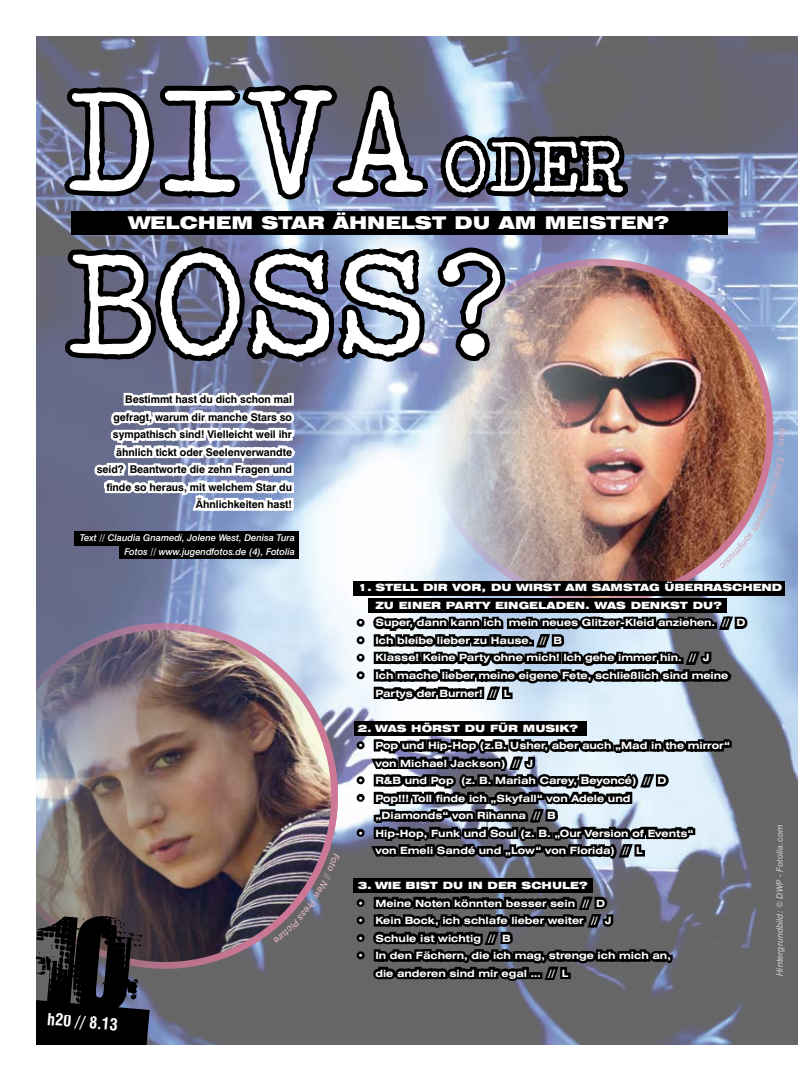
<style>
.page{position:relative;width:798px;height:1081px;background:#fff}
.page>*{position:absolute;margin:0;border:0;box-sizing:border-box;transform-origin:0 0}
.t1{font:700 150px/162.5px "Old Typewriter";color:#fff}
.t2{font:900 expanded 17.5px "Swiss 721 BT";color:#fff}
.t3{font:700 condensed 16.25px "Swiss 721 BT";color:#fff}
.f79____Intro{font:700 10.62px/17.5px "Swiss 721 BT";letter-spacing:-.005em;color:#000;text-align:right}
.f79____Fließtext{font:700 expanded 10px/17.5px "Swiss 721 BT";color:#fff}
.f79____Fließtext-2{font:900 expanded 10px/17.5px "Swiss 721 BT";color:#fff}
.t4{font:italic 500 9.38px "Swiss 721 BT";color:#fff}
.t5{font:italic 500 9.38px "Swiss 721 BT";color:#d2aebd}
.t6{font:italic 500 8.75px "Swiss 721 BT";color:#fff}
.s1{font-size:75px}
</style>
<div class="page">
<img style="left:36px;top:36px;width:761px;height:1009px">
<svg style="left:92px;top:386px;width:47px;height:131px"></svg>
<div style="left:71px;top:211px;width:655px;height:23px;background:#000"></div>
<div style="left:74px;top:531px;width:224px;height:14px;background:#000"></div>
<div style="left:119px;top:545px;width:179px;height:14px;background:#000"></div>
<img style="left:36px;top:623px;width:302px;height:345px">
<img style="left:430px;top:262px;width:339px;height:339px;border-radius:169px">
<div style="left:353px;top:581px;width:431px;height:14px;background:#000"></div>
<div style="left:369px;top:598px;width:357px;height:15px;background:#000"></div>
<div style="left:354px;top:721px;width:232px;height:15px;background:#000"></div>
<div style="left:353px;top:878px;width:239px;height:14px;background:#000"></div>
<div style="left:356px;top:619px;width:8px;height:8px;border:5px solid #000;border-radius:50%"></div>
<div style="left:356px;top:636px;width:8px;height:8px;border:5px solid #000;border-radius:50%"></div>
<div style="left:356px;top:654px;width:8px;height:8px;border:5px solid #000;border-radius:50%"></div>
<div style="left:356px;top:671px;width:8px;height:8px;border:5px solid #000;border-radius:50%"></div>
<svg style="left:371px;top:612px;width:379px;height:95px;background:#6f767d"></svg>
<div style="left:356px;top:741px;width:8px;height:8px;border:5px solid #000;border-radius:50%"></div>
<div style="left:356px;top:776px;width:8px;height:8px;border:5px solid #000;border-radius:50%"></div>
<div style="left:356px;top:794px;width:8px;height:8px;border:5px solid #000;border-radius:50%"></div>
<div style="left:356px;top:829px;width:8px;height:8px;border:5px solid #000;border-radius:50%"></div>
<svg style="left:365px;top:720px;width:374px;height:149px;background:#6a7077"></svg>
<div style="left:356px;top:899px;width:8px;height:8px;border:5px solid #000;border-radius:50%"></div>
<div style="left:356px;top:916px;width:8px;height:8px;border:5px solid #000;border-radius:50%"></div>
<div style="left:356px;top:934px;width:8px;height:8px;border:5px solid #000;border-radius:50%"></div>
<div style="left:356px;top:951px;width:8px;height:8px;border:5px solid #000;border-radius:50%"></div>
<svg style="left:370px;top:878px;width:304px;height:107px;background:#38383b"></svg>
<svg style="left:59px;top:36px;width:577px;height:170px;background:#555969"></svg>
<svg style="left:62px;top:241px;width:189px;height:125px;background:#31323f"></svg>
<svg style="left:139px;top:242px;width:90px;height:327px"></svg>
<svg style="left:229px;top:242px;width:200px;height:327px"></svg>
<svg style="left:433px;top:244px;width:81px;height:121px;background:#6b6f83"></svg>
<svg style="left:718px;top:427px;width:67px;height:142px;background:#a89194"></svg>
<svg style="left:273px;top:852px;width:67px;height:91px;background:#6c626d"></svg>
<svg style="left:36px;top:913px;width:114px;height:132px;background:#4a464c"></svg>
<p class="t1" style="left:64px;top:58px;width:561px">DIVA <span class="s1">ODER<br></span>BOSS?</p>
<p class="t2" style="left:129px;top:213px;width:541px">WELCHEM STAR ÄHNELST DU AM MEISTEN?</p>
<p class="f79____Intro" style="left:97px;top:390px;width:197px">Bestimmt hast du dich schon mal gefragt, warum dir manche Stars so sympathisch sind! Vielleicht weil ihr ähnlich tickt oder Seelenverwandte seid? Beantworte die zehn Fragen und finde so heraus, mit welchem Star du Ähnlichkeiten hast!</p>
<p class="t4" style="left:80px;top:532px;width:216px">Text // Claudia Gnamedi, Jolene West, Denisa Tura</p>
<p class="t4" style="left:124px;top:545px;width:172px">Fotos // www.jugendfotos.de (4), Fotolia</p>
<p class="t5" style="left:787px;top:432px;width:7px;rotate:90deg">o</p>
<h3 class="t3" style="left:48px;top:1009px;width:72px;rotate:5deg">h20 // 8.13</h3>
<p class="f79____Fließtext-2" style="left:375px;top:579px;width:408px;text-indent:-18px">1. STELL DIR VOR, DU WIRST AM SAMSTAG ÜBERRASCHEND<br>ZU EINER PARTY EINGELADEN. WAS DENKST DU?</p>
<p class="f79____Fließtext" style="left:357px;top:614px;width:389px">• Super, dann kann ich mein neues Glitzer-Kleid anziehen. // D</p>
<p class="f79____Fließtext" style="left:357px;top:631px;width:206px">• Ich bleibe lieber zu Hause. // B</p>
<p class="f79____Fließtext" style="left:357px;top:649px;width:353px">• Klasse! Keine Party ohne mich! Ich gehe immer hin. // J</p>
<p class="f79____Fließtext" style="left:375px;top:666px;width:354px;text-indent:-18px">• Ich mache lieber meine eigene Fete, schließlich sind meine<br>Partys der Burner! // L</p>
<p class="f79____Fließtext-2" style="left:357px;top:719px;width:222px">2. WAS HÖRST DU FÜR MUSIK?</p>
<p class="f79____Fließtext" style="left:375px;top:736px;width:356px;text-indent:-18px">• Pop und Hip-Hop (z.B. Usher, aber auch „Mad in the mirror“ von Michael Jackson) // J</p>
<p class="f79____Fließtext" style="left:357px;top:771px;width:310px">• R&amp;B und Pop (z. B. Mariah Carey, Beyoncé) // D</p>
<p class="f79____Fließtext" style="left:375px;top:789px;width:256px;text-indent:-18px">• Pop!!! Toll finde ich „Skyfall“ von Adele und „Diamonds“ von Rihanna // B</p>
<p class="f79____Fließtext" style="left:375px;top:824px;width:319px;text-indent:-18px">• Hip-Hop, Funk und Soul (z. B. „Our Version of Events“ von Emeli Sandé und „Low“ von Florida) // L</p>
<p class="f79____Fließtext-2" style="left:357px;top:876px;width:231px">3. WIE BIST DU IN DER SCHULE?</p>
<p class="f79____Fließtext" style="left:357px;top:894px;width:249px">• Meine Noten könnten besser sein // D</p>
<p class="f79____Fließtext" style="left:357px;top:911px;width:255px">• Kein Bock, ich schlafe lieber weiter // J</p>
<p class="f79____Fließtext" style="left:357px;top:929px;width:154px">• Schule ist wichtig // B</p>
<p class="f79____Fließtext" style="left:375px;top:946px;width:297px;text-indent:-18px">• In den Fächern, die ich mag, strenge ich mich an, die anderen sind mir egal … // L</p>
<p class="t6" style="left:774px;top:976px;width:153px;rotate:-90deg">Hintergrundbild: © DWP - Fotolia.com</p>
</div>
